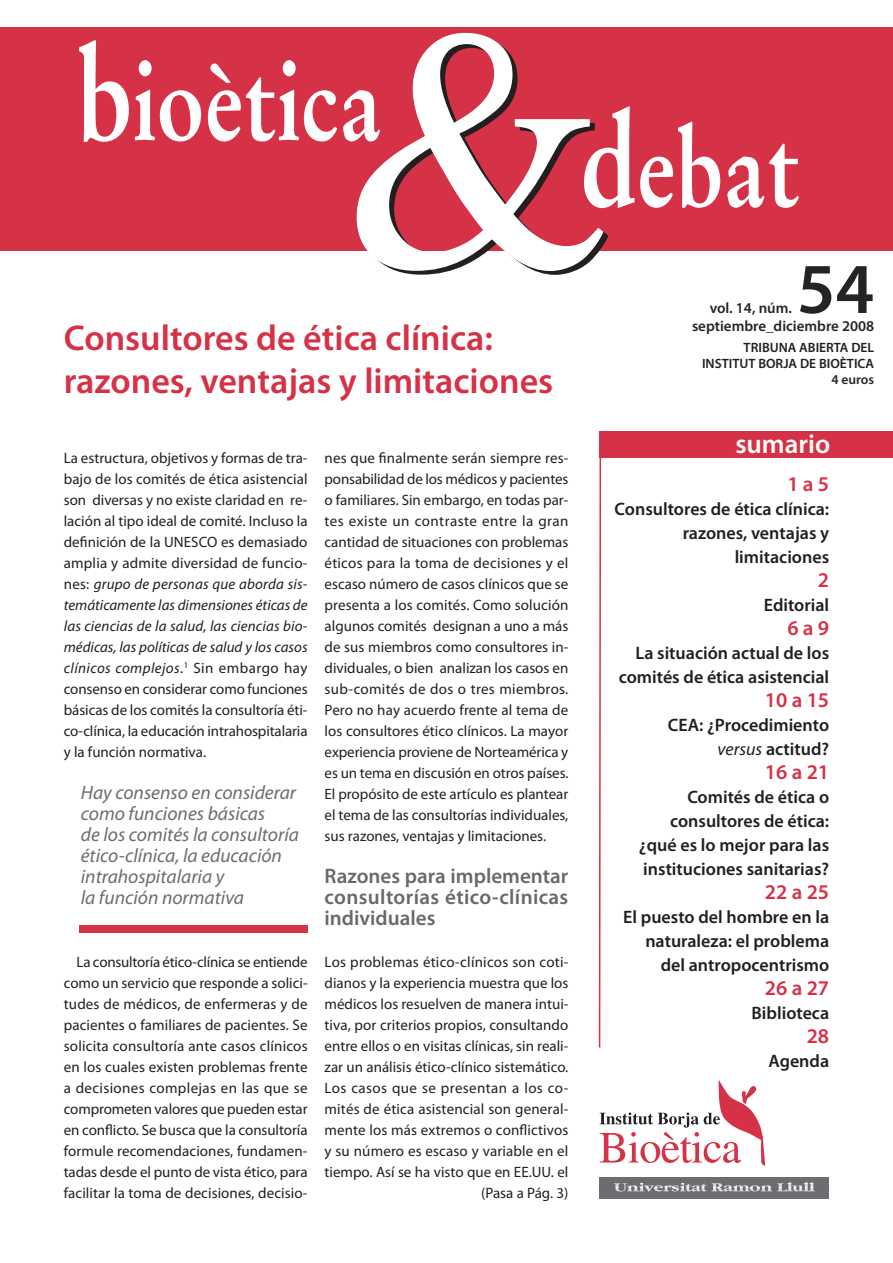
<style>
.page{position:relative;width:893px;height:1263px;background:#fff}
.page>*{position:absolute;margin:0;border:0;box-sizing:border-box;transform-origin:0 0}
.t1{font:600 72px "Myriad Pro";color:#262324}
.t2{font:600 36px/43.2px "Myriad Pro";color:#d63247}
.t3{font:600 27px "Myriad Pro";color:#fff}
.t4{font:600 21px/21px "Myriad Pro";letter-spacing:.01em;color:#69696c;text-align:justify}
.t5{font:600 21px "Myriad Pro";color:#d63247}
.t6{font:italic 19.5px/21px "Myriad Pro";color:#6c6d70}
.t7{font:600 18px/24px "Myriad Pro";color:#231f20;text-align:right}
.t8{font:15px/21px "Myriad Pro";color:#231f20;text-align:justify}
.t9{font:600 15px "Myriad Pro";color:#262324}
.t10{font:600 13.5px/16.2px "Myriad Pro";color:#231f20;text-align:right}
.t11{font:600 13.5px "Myriad Pro";color:#262324}
.s1{font-style:italic}
.s2{font-weight:400;font-style:italic}
</style>
<div class="page">
<div style="left:0;top:28px;width:893px;height:223px;background:#d63247"></div>
<svg style="left:79px;top:40px;width:278px;height:102px"></svg>
<svg style="left:608px;top:106px;width:191px;height:102px"></svg>
<svg style="left:397px;top:147px;width:211px;height:128px"></svg>
<svg style="left:357px;top:33px;width:246px;height:238px"></svg>
<svg style="left:600px;top:1080px;width:165px;height:86px"></svg>
<div style="left:600px;top:1177px;width:229px;height:21px;background:#6c6d70"></div>
<svg style="left:614px;top:1182px;width:201px;height:9px"></svg>
<div style="left:600px;top:431px;width:293px;height:26px;background:#d63247"></div>
<svg style="left:598px;top:454px;width:4px;height:594px"></svg>
<div style="left:79px;top:925px;width:229px;height:7px;background:#d63247"></div>
<h2 class="t2" style="left:64px;top:319px;width:491px">Consultores de ética clínica: razones, ventajas y limitaciones</h2>
<p class="t8" style="left:64px;top:449px;width:245px">La estructura, objetivos y formas de tra&shy;bajo de los comités de ética asistencial son diversas y no existe claridad en re&shy;lación al tipo ideal de comité. Incluso la definición de la UNESCO es demasiado amplia y admite diversidad de funcio&shy;nes: <span class="s1">grupo de personas que aborda sis&shy;temáticamente las dimensiones éticas de las ciencias de la salud, las ciencias bio&shy;médicas, las políticas de salud y los casos clínicos complejos</span>.<sup>1</sup> Sin embargo hay consenso en considerar como funciones básicas de los comités la consultoría éti&shy;co-clínica, la educación intrahospitalaria y la función normativa.</p>
<h3 class="t6" style="left:81px;top:784px;width:220px">Hay consenso en considerar como funciones básicas<br>de los comités la consultoría ético-clínica, la educación intrahospitalaria y<br>la función normativa</h3>
<p class="t8" style="left:64px;top:953px;width:245px;text-indent:13px">La consultoría ético-clínica se entiende como un servicio que responde a solici&shy;tudes de médicos, de enfermeras y de pacientes o familiares de pacientes. Se solicita consultoría ante casos clínicos en los cuales existen problemas frente a decisiones complejas en las que se comprometen valores que pueden estar en conflicto. Se busca que la consultoría formule recomendaciones, fundamen&shy;tadas desde el punto de vista ético, para facilitar la toma de decisiones, decisio-</p>
<p class="t8" style="left:325px;top:449px;width:245px">nes que finalmente serán siempre res&shy;ponsabilidad de los médicos y pacientes o familiares. Sin embargo, en todas par&shy;tes existe un contraste entre la gran cantidad de situaciones con problemas éticos para la toma de decisiones y el escaso número de casos clínicos que se presenta a los comités. Como solución algunos comités designan a uno a más de sus miembros como consultores in&shy;dividuales, o bien analizan los casos en sub-comités de dos o tres miembros.<br>Pero no hay acuerdo frente al tema de los consultores ético clínicos. La mayor experiencia proviene de Norteamérica y es un tema en discusión en otros países.<br>El propósito de este artículo es plantear el tema de las consultorías individuales, sus razones, ventajas y limitaciones.</p>
<h3 class="t4" style="left:325px;top:867px;width:245px">Razones para implementar consultorías ético-clínicas individuales</h3>
<p class="t8" style="left:325px;top:953px;width:245px;text-align:right">Los problemas ético-clínicos son coti&shy;dianos y la experiencia muestra que los médicos los resuelven de manera intui&shy;tiva, por criterios propios, consultando entre ellos o en visitas clínicas, sin reali&shy;zar un análisis ético-clínico sistemático.<br>Los casos que se presentan a los co&shy;mités de ética asistencial son general&shy;mente los más extremos o conflictivos y su número es escaso y variable en el tiempo. Así se ha visto que en EE.UU. el (Pasa a Pág. 3)</p>
<p class="t9" style="left:710px;top:302px;width:84px">vol. 14, núm.</p>
<h1 class="t1" style="left:797px;top:262px;width:79px">54</h1>
<p class="t9" style="left:692px;top:320px;width:184px">septiembre_diciembre 2008</p>
<p class="t10" style="left:702px;top:340px;width:174px">TRIBUNA ABIERTA DEL<br>INSTITUT BORJA DE BIOÈTICA</p>
<p class="t11" style="left:832px;top:375px;width:44px">4 euros</p>
<h3 class="t3" style="left:735px;top:434px;width:96px">sumario</h3>
<h3 class="t5" style="left:787px;top:476px;width:43px">1 a 5</h3>
<p class="t7" style="left:615px;top:498px;width:216px">Consultores de ética clínica: razones, ventajas y limitaciones</p>
<h3 class="t5" style="left:818px;top:572px;width:13px">2</h3>
<p class="t7" style="left:764px;top:594px;width:67px">Editorial</p>
<h3 class="t5" style="left:787px;top:620px;width:43px">6 a 9</h3>
<p class="t7" style="left:619px;top:642px;width:212px">La situación actual de los comités de ética asistencial</p>
<h3 class="t5" style="left:765px;top:692px;width:66px">10 a 15</h3>
<p class="t7" style="left:668px;top:714px;width:163px">CEA: ¿Procedimiento <span class="s2">versus</span> actitud?</p>
<h3 class="t5" style="left:765px;top:764px;width:66px">16 a 21</h3>
<p class="t7" style="left:639px;top:786px;width:192px">Comités de ética o consultores de ética: ¿qué es lo mejor para las instituciones sanitarias?</p>
<h3 class="t5" style="left:765px;top:884px;width:66px">22 a 25</h3>
<p class="t7" style="left:623px;top:906px;width:207px">El puesto del hombre en la naturaleza: el problema del antropocentrismo</p>
<h3 class="t5" style="left:765px;top:980px;width:66px">26 a 27</h3>
<p class="t7" style="left:752px;top:1002px;width:79px">Biblioteca</p>
<h3 class="t5" style="left:807px;top:1028px;width:24px">28</h3>
<p class="t7" style="left:768px;top:1050px;width:62px">Agenda</p>
</div>
